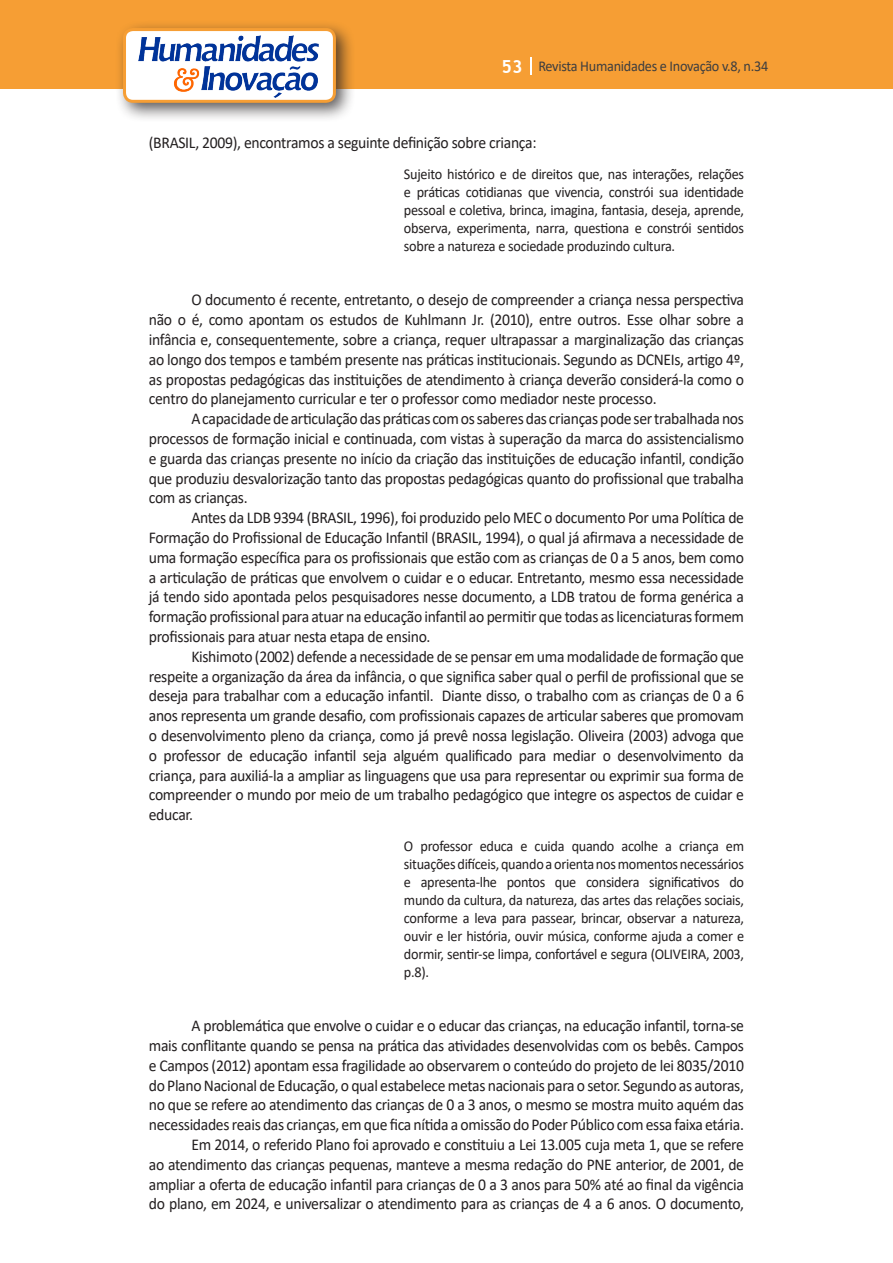
<style>
.page{position:relative;width:893px;height:1263px;background:#fff}
.page>*{position:absolute;margin:0;border:0;box-sizing:border-box;transform-origin:0 0}
.texto{font:16.5px/19.8px "Calibri";letter-spacing:-.02em;color:#231f20;text-align:justify;scale:.95 1}
.citacao{font:15px/18px "Calibri";letter-spacing:-.02em;color:#231f20;text-align:justify;scale:.95 1}
.t1{font:15px "Calibri";letter-spacing:-.02em;color:#3e3e3f;scale:.95 1}
.s1{font-family:"Trebuchet MS";font-weight:700;font-size:18px;color:#fff}
</style>
<div class="page">
<div style="left:0;top:0;width:893px;height:88px;background:#f69e34"></div>
<svg style="left:530px;top:57px;width:2px;height:18px"></svg>
<div style="left:115px;top:20px;width:241px;height:103px;background:#231f20;opacity:.75"></div>
<div style="left:125px;top:30px;width:209px;height:71px;background:#fff;border-radius:9px"></div>
<img style="left:138px;top:35px;width:181px;height:62px">
<div style="left:123px;top:28px;width:213px;height:75px;border:3px solid #f69e34;border-radius:9px"></div>
<p class="t1" style="left:501px;top:56px;width:282px"><span class="s1">53</span> Revista Humanidades e Inovação v.8, n.34</p>
<p class="texto" style="left:149px;top:133px;width:410px">(BRASIL, 2009), encontramos a seguinte definição sobre criança:</p>
<p class="citacao" style="left:404px;top:165px;width:360px">Sujeito histórico e de direitos que, nas interações, relações e práticas cotidianas que vivencia, constrói sua identidade pessoal e coletiva, brinca, imagina, fantasia, deseja, aprende, observa, experimenta, narra, questiona e constrói sentidos sobre a natureza e sociedade produzindo cultura.</p>
<p class="texto" style="left:149px;top:290px;width:628px;text-indent:43px">O documento é recente, entretanto, o desejo de compreender a criança nessa perspectiva não o é, como apontam os estudos de Kuhlmann Jr. (2010), entre outros. Esse olhar sobre a infância e, consequentemente, sobre a criança, requer ultrapassar a marginalização das crianças ao longo dos tempos e também presente nas práticas institucionais. Segundo as DCNEIs, artigo 4º, as propostas pedagógicas das instituições de atendimento à criança deverão considerá-la como o centro do planejamento curricular e ter o professor como mediador neste processo.</p>
<p class="texto" style="left:149px;top:408px;width:628px;text-indent:43px">A capacidade de articulação das práticas com os saberes das crianças pode ser trabalhada nos processos de formação inicial e continuada, com vistas à superação da marca do assistencialismo e guarda das crianças presente no início da criação das instituições de educação infantil, condição que produziu desvalorização tanto das propostas pedagógicas quanto do profissional que trabalha com as crianças.</p>
<p class="texto" style="left:149px;top:507px;width:628px;text-indent:43px">Antes da LDB 9394 (BRASIL, 1996), foi produzido pelo MEC o documento Por uma Política de Formação do Profissional de Educação Infantil (BRASIL, 1994), o qual já afirmava a necessidade de uma formação específica para os profissionais que estão com as crianças de 0 a 5 anos, bem como a articulação de práticas que envolvem o cuidar e o educar. Entretanto, mesmo essa necessidade já tendo sido apontada pelos pesquisadores nesse documento, a LDB tratou de forma genérica a formação profissional para atuar na educação infantil ao permitir que todas as licenciaturas formem profissionais para atuar nesta etapa de ensino.</p>
<p class="texto" style="left:149px;top:646px;width:628px;text-indent:43px">Kishimoto (2002) defende a necessidade de se pensar em uma modalidade de formação que respeite a organização da área da infância, o que significa saber qual o perfil de profissional que se deseja para trabalhar com a educação infantil. Diante disso, o trabalho com as crianças de 0 a 6 anos representa um grande desafio, com profissionais capazes de articular saberes que promovam o desenvolvimento pleno da criança, como já prevê nossa legislação. Oliveira (2003) advoga que o professor de educação infantil seja alguém qualificado para mediar o desenvolvimento da criança, para auxiliá-la a ampliar as linguagens que usa para representar ou exprimir sua forma de compreender o mundo por meio de um trabalho pedagógico que integre os aspectos de cuidar e educar.</p>
<p class="citacao" style="left:404px;top:837px;width:360px">O professor educa e cuida quando acolhe a criança em situações difíceis, quando a orienta nos momentos necessários e apresenta-lhe pontos que considera significativos do mundo da cultura, da natureza, das artes das relações sociais, conforme a leva para passear, brincar, observar a natureza, ouvir e ler história, ouvir música, conforme ajuda a comer e dormir, sentir-se limpa, confortável e segura (OLIVEIRA, 2003, p.8).</p>
<p class="texto" style="left:149px;top:1015px;width:628px;text-indent:43px">A problemática que envolve o cuidar e o educar das crianças, na educação infantil, torna-se mais conflitante quando se pensa na prática das atividades desenvolvidas com os bebês. Campos e Campos (2012) apontam essa fragilidade ao observarem o conteúdo do projeto de lei 8035/2010 do Plano Nacional de Educação, o qual estabelece metas nacionais para o setor. Segundo as autoras, no que se refere ao atendimento das crianças de 0 a 3 anos, o mesmo se mostra muito aquém das necessidades reais das crianças, em que fica nítida a omissão do Poder Público com essa faixa etária.</p>
<p class="texto" style="left:149px;top:1134px;width:628px;text-indent:43px">Em 2014, o referido Plano foi aprovado e constituiu a Lei 13.005 cuja meta 1, que se refere ao atendimento das crianças pequenas, manteve a mesma redação do PNE anterior, de 2001, de ampliar a oferta de educação infantil para crianças de 0 a 3 anos para 50% até ao final da vigência do plano, em 2024, e universalizar o atendimento para as crianças de 4 a 6 anos. O documento,</p>
</div>
